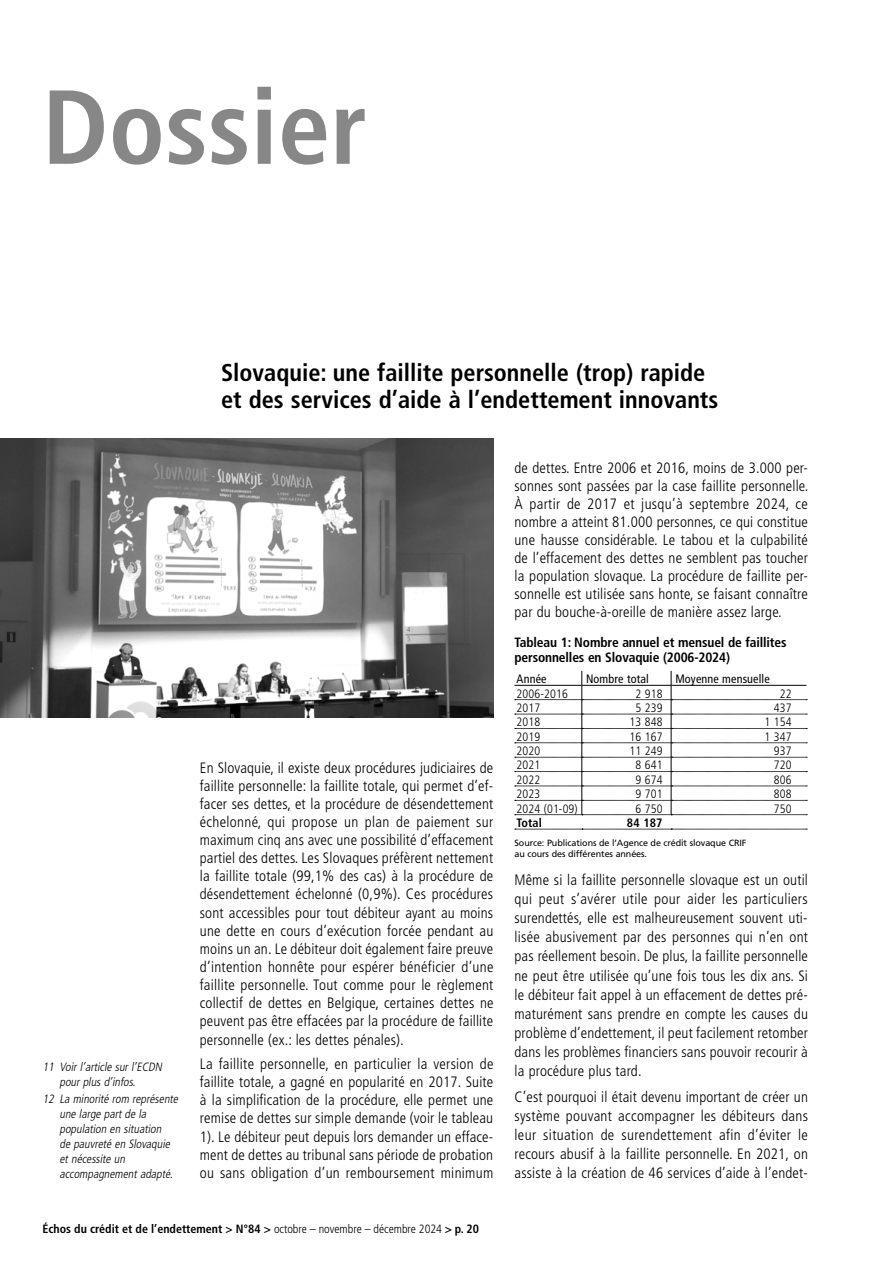
<style>
.page{position:relative;width:893px;height:1263px;background:#fff}
.page>*{position:absolute;margin:0;border:0;box-sizing:border-box;transform-origin:0 0}
.t1{font:700 condensed 105px "Frutiger LT Std";color:#878787}
.t2{font:700 condensed 24.3px/27px "Frutiger LT Std";color:#000}
.t3{font:300 condensed 15px/18.1px "Frutiger LT Std";letter-spacing:.01em;color:#000;text-align:justify}
.t4{font:700 condensed 13.5px/15px "Frutiger LT Std";letter-spacing:-.01em;color:#000}
.t5{font:300 condensed 12.15px "Frutiger LT Std";letter-spacing:.01em;color:#000}
.t6{font:condensed 12.15px "Frutiger LT Std";letter-spacing:.01em;color:#000}
.t7{font:700 condensed 12.15px "Frutiger LT Std";letter-spacing:.01em;color:#000}
.t8{font:italic 300 condensed 12px/15px "Frutiger LT Std";color:#000}
.t9{font:700 condensed 12px "Frutiger LT Std";color:#000}
.t10{font:9px/10.5px "Frutiger LT Std";letter-spacing:-.01em;color:#000}
.s1{font-weight:300}
</style>
<div class="page">
<svg style="left:515px;top:829px;width:292px;height:1px"></svg>
<svg style="left:515px;top:671px;width:292px;height:144px"></svg>
<hr style="left:514px;top:685px;width:68px;height:1px;background:#000">
<hr style="left:582px;top:685px;width:89px;height:1px;background:#000">
<hr style="left:671px;top:685px;width:135px;height:1px;background:#000">
<img style="left:0;top:438px;width:493px;height:279px">
<h1 class="t1" style="left:43px;top:65px;width:326px">Dossier</h1>
<h2 class="t2" style="left:221px;top:359px;width:499px">Slovaquie: une faillite personnelle (trop) rapide et des services d’aide à l’endettement innovants</h2>
<p class="t3" style="left:514px;top:459px;width:295px">de dettes. Entre 2006 et 2016, moins de 3.000 per&shy;sonnes sont passées par la case faillite personnelle.<br>À partir de 2017 et jusqu’à septembre 2024, ce nombre a atteint 81.000 personnes, ce qui constitue une hausse considérable. Le tabou et la culpabilité de l’effacement des dettes ne semblent pas toucher la population slovaque. La procédure de faillite per&shy;sonnelle est utilisée sans honte, se faisant connaître par du bouche-à-oreille de manière assez large.</p>
<p class="t8" style="left:60px;top:1059px;width:106px;text-indent:-17px">11 Voirl’article surl’ECDN pourplusd’infos.</p>
<p class="t8" style="left:60px;top:1091px;width:122px;text-indent:-17px">12 La minorité rom représente une large partde la population en situation<br>de pauvreté en Slovaquie etnécessite un accompagnementadapté.</p>
<p class="t3" style="left:200px;top:758px;width:295px">En Slovaquie, il existe deux procédures judiciaires de faillite personnelle: la faillite totale, qui permet d’ef&shy;facer ses dettes, et la procédure de désendettement échelonné, qui propose un plan de paiement sur maximum cinq ans avec une possibilité d’effacement partiel des dettes. Les Slovaques préfèrent nettement la faillite totale (99,1% des cas) à la procédure de désendettement échelonné (0,9%). Ces procédures sont accessibles pour tout débiteur ayant au moins une dette en cours d’exécution forcée pendant au moins un an. Le débiteur doit également faire preuve d’intention honnête pour espérer bénéficier d’une faillite personnelle. Tout comme pour le règlement collectif de dettes en Belgique, certaines dettes ne peuvent pas être effacées par la procédure de faillite personnelle (ex.: les dettes pénales).</p>
<p class="t3" style="left:200px;top:1055px;width:295px">La faillite personnelle, en particulier la version de faillite totale, a gagné en popularité en 2017. Suite à la simplification de la procédure, elle permet une remise de dettes sur simple demande (voir le tableau 1). Le débiteur peut depuis lors demander un efface&shy;ment de dettes au tribunal sans période de probation ou sans obligation d’un remboursement minimum</p>
<p class="t9" style="left:43px;top:1222px;width:438px">Échos du crédit et de l’endettement &gt; N°84 &gt; <span class="s1">octobre – novembre – décembre 2024</span> &gt; p. 20</p>
<p class="t4" style="left:514px;top:634px;width:274px">Tableau 1: Nombre annuel et mensuel de faillites personnelles en Slovaquie (2006-2024)</p>
<p class="t6" style="left:517px;top:672px;width:31px">Année</p>
<p class="t6" style="left:586px;top:672px;width:64px">Nombre total</p>
<p class="t6" style="left:675px;top:672px;width:96px">Moyenne mensuelle</p>
<p class="t5" style="left:517px;top:686px;width:53px">2006-2016</p>
<p class="t5" style="left:636px;top:686px;width:29px">2 918</p>
<p class="t5" style="left:780px;top:686px;width:13px">22</p>
<p class="t5" style="left:517px;top:701px;width:25px">2017</p>
<p class="t5" style="left:636px;top:701px;width:29px">5 239</p>
<p class="t5" style="left:774px;top:701px;width:19px">437</p>
<p class="t5" style="left:517px;top:715px;width:25px">2018</p>
<p class="t5" style="left:630px;top:715px;width:34px">13 848</p>
<p class="t5" style="left:764px;top:715px;width:29px">1 154</p>
<p class="t5" style="left:517px;top:729px;width:25px">2019</p>
<p class="t5" style="left:630px;top:729px;width:34px">16 167</p>
<p class="t5" style="left:764px;top:729px;width:29px">1 347</p>
<p class="t5" style="left:517px;top:744px;width:25px">2020</p>
<p class="t5" style="left:630px;top:744px;width:34px">11 249</p>
<p class="t5" style="left:774px;top:744px;width:19px">937</p>
<p class="t5" style="left:517px;top:758px;width:25px">2021</p>
<p class="t5" style="left:636px;top:758px;width:29px">8 641</p>
<p class="t5" style="left:774px;top:758px;width:19px">720</p>
<p class="t5" style="left:517px;top:773px;width:25px">2022</p>
<p class="t5" style="left:636px;top:773px;width:29px">9 674</p>
<p class="t5" style="left:774px;top:773px;width:19px">806</p>
<p class="t5" style="left:517px;top:787px;width:25px">2023</p>
<p class="t5" style="left:636px;top:787px;width:29px">9 701</p>
<p class="t5" style="left:774px;top:787px;width:19px">808</p>
<p class="t5" style="left:517px;top:801px;width:63px">2024 (01-09)</p>
<p class="t5" style="left:636px;top:801px;width:29px">6 750</p>
<p class="t5" style="left:774px;top:801px;width:19px">750</p>
<p class="t7" style="left:517px;top:815px;width:27px">Total</p>
<p class="t7" style="left:627px;top:815px;width:37px">84 187</p>
<p class="t10" style="left:514px;top:838px;width:233px">Source: Publications de l’Agence de crédit slovaque CRIF au cours des différentes années.</p>
<p class="t3" style="left:514px;top:870px;width:295px;line-height:19px">Même si la faillite personnelle slovaque est un outil qui peut s’avérer utile pour aider les particuliers surendettés, elle est malheureusement souvent uti&shy;lisée abusivement par des personnes qui n’en ont pas réellement besoin. De plus, la faillite personnelle ne peut être utilisée qu’une fois tous les dix ans. Si le débiteur fait appel à un effacement de dettes pré&shy;maturément sans prendre en compte les causes du problème d’endettement, il peut facilement retomber dans les problèmes financiers sans pouvoir recourir à la procédure plus tard.</p>
<p class="t3" style="left:514px;top:1087px;width:295px;line-height:19px">C’est pourquoi il était devenu important de créer un système pouvant accompagner les débiteurs dans leur situation de surendettement afin d’éviter le recours abusif à la faillite personnelle. En 2021, on assiste à la création de 46 services d’aide à l’endet-</p>
</div>
